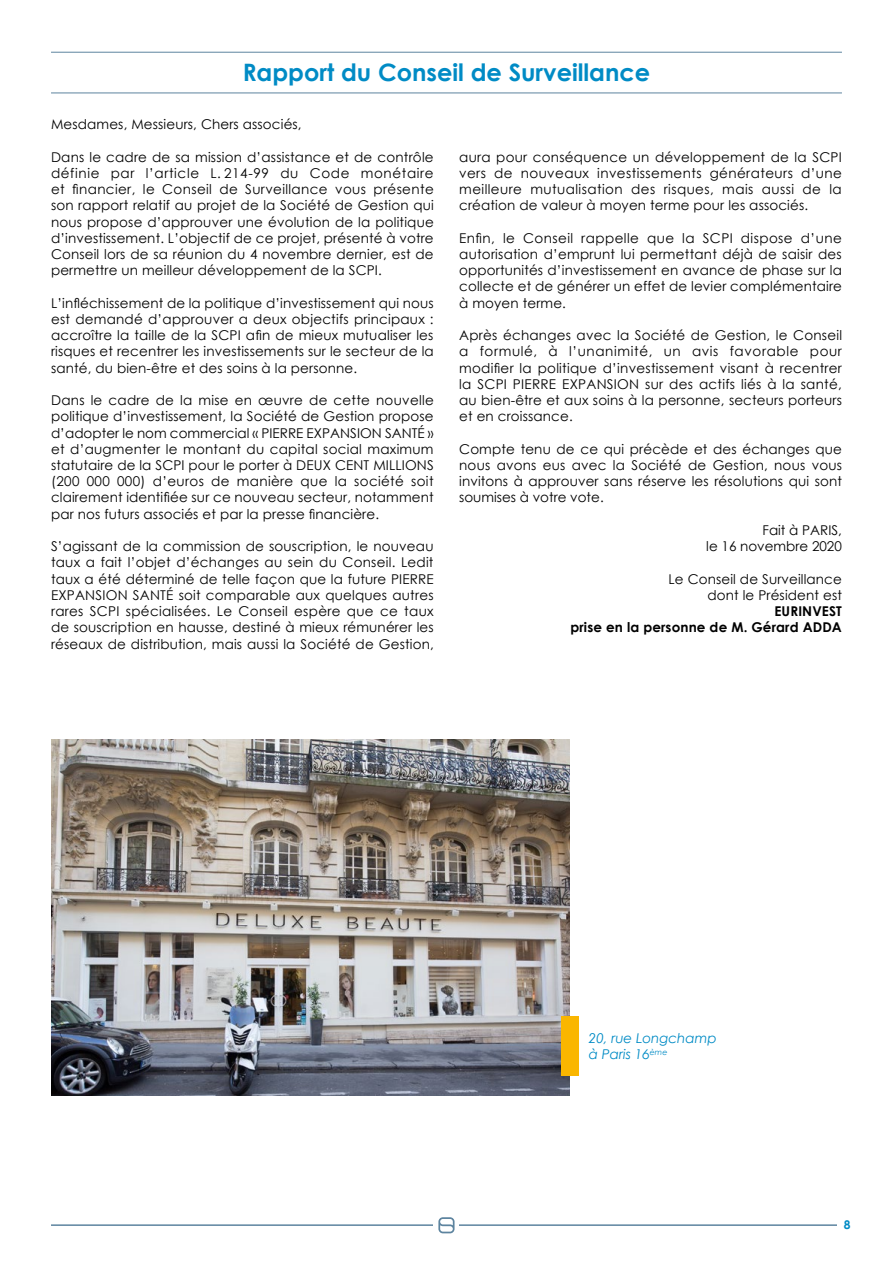
<style>
.page{position:relative;width:893px;height:1263px;background:#fff}
.page>*{position:absolute;margin:0;border:0;box-sizing:border-box;transform-origin:0 0}
.t1{font:700 24px "Century Gothic";color:#008bc5}
.t2{font:13.5px/16.2px "Century Gothic";letter-spacing:.01em;color:#000;text-align:justify}
.t3{font:700 13.5px/16.2px "Century Gothic";letter-spacing:.01em;color:#000;text-align:right}
.t4{font:italic 13.5px/16.2px "Century Gothic";color:#008bc5}
.t5{font:700 12px "Century Gothic";color:#008bc5}
</style>
<div class="page">
<hr style="left:51px;top:1224px;width:791px;height:2px;background:#5d849f">
<div style="left:837px;top:1212px;width:20px;height:24px;background:#fff"></div>
<div style="left:434px;top:1217px;width:25px;height:19px;background:#fff"></div>
<svg style="left:438px;top:1217px;width:17px;height:16px"></svg>
<hr style="left:51px;top:52px;width:791px;height:1px;background:#5d849f">
<hr style="left:51px;top:93px;width:791px;height:1px;background:#5d849f">
<img style="left:51px;top:740px;width:519px;height:355px">
<div style="left:561px;top:1016px;width:17px;height:60px;background:#fab600"></div>
<h1 class="t1" style="left:243px;top:54px;width:409px">Rapport du Conseil de Surveillance</h1>
<p class="t2" style="left:51px;top:116px;width:252px">Mesdames, Messieurs, Chers associés,</p>
<p class="t2" style="left:51px;top:148px;width:384px">Dans le cadre de sa mission d’assistance et de contrôle définie par l’article L. 214-99 du Code monétaire et financier, le Conseil de Surveillance vous présente son rapport relatif au projet de la Société de Gestion qui nous propose d’approuver une évolution de la politique d’investissement. L’objectif de ce projet, présenté à votre Conseil lors de sa réunion du 4 novembre dernier, est de permettre un meilleur développement de la SCPI.</p>
<p class="t2" style="left:51px;top:294px;width:384px">L’infléchissement de la politique d’investissement qui nous est demandé d’approuver a deux objectifs principaux : accroître la taille de la SCPI afin de mieux mutualiser les risques et recentrer les investissements sur le secteur de la santé, du bien-être et des soins à la personne.</p>
<p class="t2" style="left:51px;top:392px;width:384px">Dans le cadre de la mise en œuvre de cette nouvelle politique d’investissement, la Société de Gestion propose d’adopter le nom commercial « PIERRE EXPANSION SANTÉ » et d’augmenter le montant du capital social maximum statutaire de la SCPI pour le porter à DEUX CENT MILLIONS (200 000 000) d’euros de manière que la société soit clairement identifiée sur ce nouveau secteur, notamment par nos futurs associés et par la presse financière.</p>
<p class="t2" style="left:51px;top:538px;width:384px">S’agissant de la commission de souscription, le nouveau taux a fait l’objet d’échanges au sein du Conseil. Ledit taux a été déterminé de telle façon que la future PIERRE EXPANSION SANTÉ soit comparable aux quelques autres rares SCPI spécialisées. Le Conseil espère que ce taux de souscription en hausse, destiné à mieux rémunérer les réseaux de distribution, mais aussi la Société de Gestion,</p>
<p class="t2" style="left:459px;top:148px;width:384px">aura pour conséquence un développement de la SCPI vers de nouveaux investissements générateurs d’une meilleure mutualisation des risques, mais aussi de la création de valeur à moyen terme pour les associés.</p>
<p class="t2" style="left:459px;top:230px;width:384px">Enfin, le Conseil rappelle que la SCPI dispose d’une autorisation d’emprunt lui permettant déjà de saisir des opportunités d’investissement en avance de phase sur la collecte et de générer un effet de levier complémentaire à moyen terme.</p>
<p class="t2" style="left:459px;top:327px;width:384px">Après échanges avec la Société de Gestion, le Conseil a formulé, à l’unanimité, un avis favorable pour modifier la politique d’investissement visant à recentrer la SCPI PIERRE EXPANSION sur des actifs liés à la santé, au bien‑être et aux soins à la personne, secteurs porteurs et en croissance.</p>
<p class="t2" style="left:459px;top:440px;width:384px">Compte tenu de ce qui précède et des échanges que nous avons eus avec la Société de Gestion, nous vous invitons à approuver sans réserve les résolutions qui sont soumises à votre vote.</p>
<p class="t2" style="left:706px;top:522px;width:137px;text-align:right">Fait à PARIS,<br>le 16 novembre 2020</p>
<p class="t2" style="left:668px;top:570px;width:175px;text-align:right">Le Conseil de Surveillance dont le Président est</p>
<p class="t3" style="left:570px;top:602px;width:273px">EURINVEST<br>prise en la personne de M. Gérard ADDA</p>
<p class="t4" style="left:589px;top:1030px;width:129px">20, rue Longchamp à Paris 16<sup>ème</sup></p>
<p class="t5" style="left:844px;top:1215px;width:8px">8</p>
</div>
